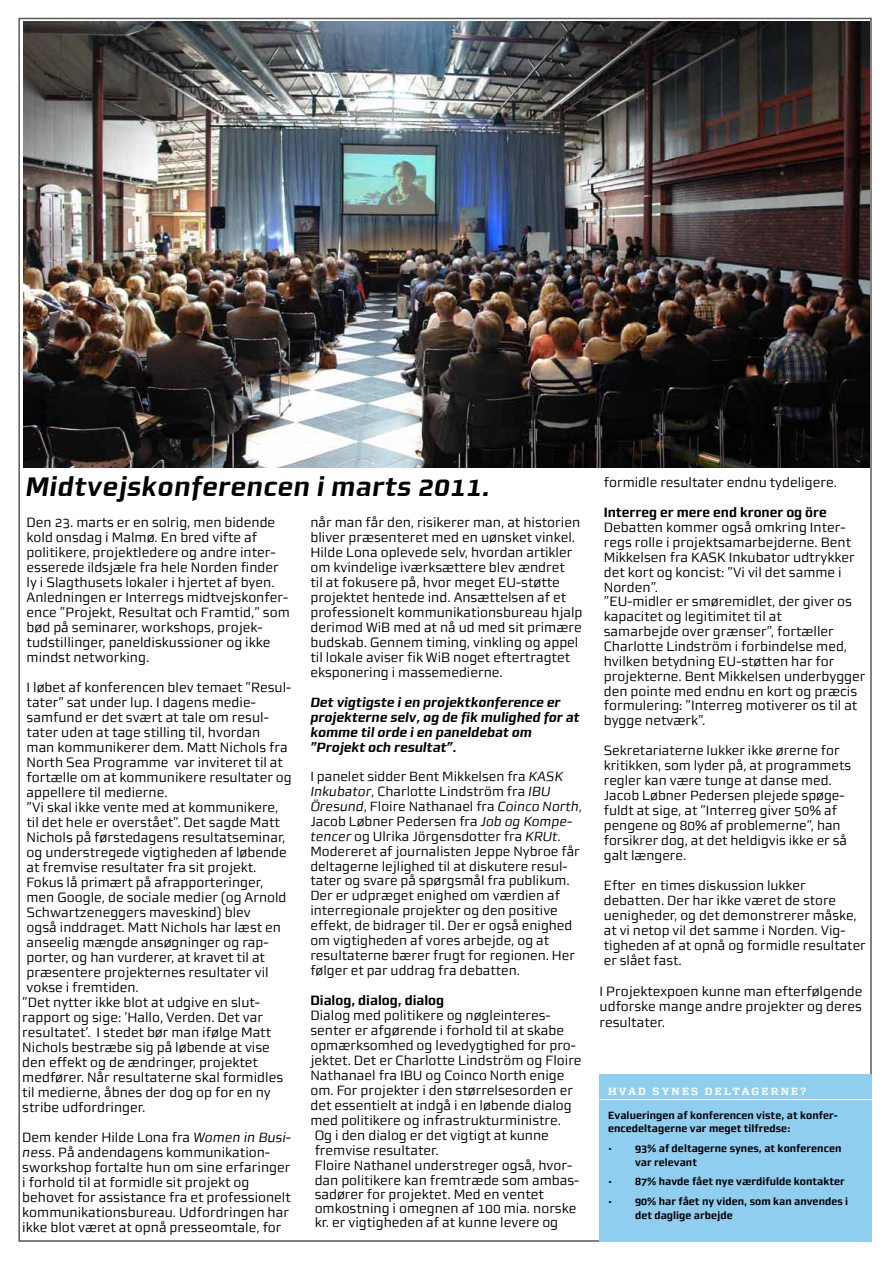
<style>
.page{position:relative;width:893px;height:1263px;background:#fff}
.page>*{position:absolute;margin:0;border:0;box-sizing:border-box;transform-origin:0 0}
.t1{font:italic 700 27px "Morgan Sn Office";letter-spacing:.02em;color:#000}
.t2{font:13.5px/15px "Morgan Sn Office";color:#000}
.t3{font:italic 700 13.5px/15px "Morgan Sn Office";color:#000}
.t4{font:700 13.5px "Morgan Sn Office";color:#000}
.t5{font:13.35px/14.9px "Morgan Sn Office";color:#000}
.t6{font:700 10.5px/13.5px "Morgan Sn Office";letter-spacing:.005em;color:#000}
.t7{font:700 10.5px "Morgan Avec";letter-spacing:.2em;color:#fff}
.s1{font-style:italic}
.s2{font-weight:400}
</style>
<div class="page">
<img style="left:24px;top:21px;width:845px;height:447px">
<div style="left:600px;top:1074px;width:272px;height:168px;background:#90cef0"></div>
<hr style="left:600px;top:1099px;width:272px;height:1px;background:#fff">
<h1 class="t1" style="left:26px;top:471px;width:466px">Midtvejskonferencen i marts 2011.</h1>
<p class="t2" style="left:27px;top:514px;width:265px">Den 23. marts er en solrig, men bidende kold onsdag i Malmø. En bred vifte af politikere, projektledere og andre inter&shy;esserede ildsjæle fra hele Norden finder ly i Slagthusets lokaler i hjertet af byen.<br>Anledningen er Interregs midtvejskonfer&shy;ence ”Projekt, Resultat och Framtid,” som bød på seminarer, workshops, projek&shy;tudstillinger, paneldiskussioner og ikke mindst networking.</p>
<p class="t2" style="left:27px;top:679px;width:266px">I løbet af konferencen blev temaet ”Resul-</p>
<p class="t2" style="left:27px;top:694px;width:231px">tater” sat under lup. I dagens medie-</p>
<p class="t2" style="left:27px;top:709px;width:244px">samfund er det svært at tale om resul-</p>
<p class="t2" style="left:27px;top:724px;width:235px">tater uden at tage stilling til, hvordan</p>
<p class="t2" style="left:27px;top:739px;width:263px">man kommunikerer dem. Matt Nichols fra</p>
<p class="t2" style="left:27px;top:754px;width:258px">North Sea Programme var inviteret til at</p>
<p class="t2" style="left:27px;top:769px;width:267px">fortælle om at kommunikere resultater og</p>
<p class="t2" style="left:27px;top:784px;width:143px">appellere til medierne.</p>
<p class="t2" style="left:27px;top:799px;width:254px">”Vi skal ikke vente med at kommunikere,</p>
<p class="t2" style="left:27px;top:814px;width:255px">til det hele er overstået”. Det sagde Matt</p>
<p class="t2" style="left:27px;top:829px;width:261px">Nichols på førstedagens resultatseminar,</p>
<p class="t2" style="left:27px;top:844px;width:262px">og understregede vigtigheden af løbende</p>
<p class="t2" style="left:27px;top:859px;width:231px">at fremvise resultater fra sit projekt.</p>
<p class="t2" style="left:27px;top:874px;width:238px">Fokus lå primært på afrapporteringer,</p>
<p class="t2" style="left:27px;top:889px;width:261px">men Google, de sociale medier (og Arnold</p>
<p class="t2" style="left:27px;top:904px;width:226px">Schwartzeneggers maveskind) blev</p>
<p class="t2" style="left:27px;top:919px;width:256px">også inddraget. Matt Nichols har læst en</p>
<p class="t2" style="left:27px;top:934px;width:243px">anseelig mængde ansøgninger og rap-</p>
<p class="t2" style="left:27px;top:949px;width:240px">porter, og han vurderer, at kravet til at</p>
<p class="t2" style="left:27px;top:964px;width:244px">præsentere projekternes resultater vil</p>
<p class="t2" style="left:27px;top:979px;width:114px">vokse i fremtiden.</p>
<p class="t2" style="left:22px;top:994px;width:239px">”Det nytter ikke blot at udgive en slut-</p>
<p class="t2" style="left:22px;top:1009px;width:242px">rapport og sige: ’Hallo, Verden. Det var</p>
<p class="t2" style="left:22px;top:1024px;width:250px">resultatet’. I stedet bør man ifølge Matt</p>
<p class="t2" style="left:22px;top:1039px;width:249px">Nichols bestræbe sig på løbende at vise</p>
<p class="t2" style="left:22px;top:1054px;width:237px">den effekt og de ændringer, projektet</p>
<p class="t2" style="left:22px;top:1069px;width:262px">medfører. Når resultaterne skal formidles</p>
<p class="t2" style="left:22px;top:1084px;width:250px">til medierne, åbnes der dog op for en ny</p>
<p class="t2" style="left:22px;top:1099px;width:125px">stribe udfordringer.</p>
<p class="t2" style="left:22px;top:1129px;width:270px">Dem kender Hilde Lona fra <span class="s1">Women in Busi&shy;ness</span>. På andendagens kommunikation&shy;sworkshop fortalte hun om sine erfaringer i forhold til at formidle sit projekt og behovet for assistance fra et professionelt kommunikationsbureau. Udfordringen har ikke blot været at opnå presseomtale, for</p>
<p class="t2" style="left:310px;top:514px;width:274px">når man får den, risikerer man, at historien bliver præsenteret med en uønsket vinkel.<br>Hilde Lona oplevede selv, hvordan artikler om kvindelige iværksættere blev ændret<br>til at fokusere på, hvor meget EU-støtte projektet hentede ind. Ansættelsen af et professionelt kommunikationsbureau hjalp derimod WiB med at nå ud med sit primære budskab. Gennem timing, vinkling og appel til lokale aviser fik WiB noget eftertragtet eksponering i massemedierne.</p>
<p class="t3" style="left:310px;top:694px;width:271px">Det vigtigste i en projektkonference er projekterne selv, og de fik mulighed for at komme til orde i en paneldebat om ”Projekt och resultat”.</p>
<p class="t5" style="left:310px;top:769px;width:273px">I panelet sidder Bent Mikkelsen fra <span class="s1">KASK Inkubator</span>, Charlotte Lindström fra <span class="s1">IBU Öresund</span>, Floire Nathanael fra <span class="s1">Coinco North</span>, Jacob Løbner Pedersen fra <span class="s1">Job og Kompe&shy;tencer</span> og Ulrika Jörgensdotter fra <span class="s1">KRUt</span>.<br>Modereret af journalisten Jeppe Nybroe får deltagerne lejlighed til at diskutere resul&shy;tater og svare på spørgsmål fra publikum.<br>Der er udpræget enighed om værdien af interregionale projekter og den positive effekt, de bidrager til. Der er også enighed om vigtigheden af vores arbejde, og at resultaterne bærer frugt for regionen. Her følger et par uddrag fra debatten.</p>
<p class="t4" style="left:310px;top:992px;width:135px">Dialog, dialog, dialog</p>
<p class="t2" style="left:310px;top:1007px;width:242px">Dialog med politikere og nøgleinteres-</p>
<p class="t2" style="left:310px;top:1022px;width:255px">senter er afgørende i forhold til at skabe</p>
<p class="t2" style="left:310px;top:1037px;width:267px">opmærksomhed og levedygtighed for pro-</p>
<p class="t2" style="left:310px;top:1052px;width:273px">jektet. Det er Charlotte Lindström og Floire</p>
<p class="t2" style="left:310px;top:1067px;width:256px">Nathanael fra IBU og Coinco North enige</p>
<p class="t2" style="left:310px;top:1082px;width:264px">om. For projekter i den størrelsesorden er</p>
<p class="t2" style="left:310px;top:1097px;width:263px">det essentielt at indgå i en løbende dialog</p>
<p class="t2" style="left:310px;top:1112px;width:252px">med politikere og infrastrukturministre.</p>
<p class="t2" style="left:315px;top:1127px;width:236px">Og i den dialog er det vigtigt at kunne</p>
<p class="t2" style="left:315px;top:1142px;width:126px">fremvise resultater.</p>
<p class="t2" style="left:315px;top:1157px;width:259px">Floire Nathanel understreger også, hvor-</p>
<p class="t2" style="left:315px;top:1172px;width:266px">dan politikere kan fremtræde som ambas-</p>
<p class="t2" style="left:315px;top:1187px;width:231px">sadører for projektet. Med en ventet</p>
<p class="t2" style="left:315px;top:1201px;width:263px">omkostning i omegnen af 100 mia. norske</p>
<p class="t2" style="left:315px;top:1215px;width:245px">kr. er vigtigheden af at kunne levere og</p>
<p class="t2" style="left:604px;top:475px;width:235px">formidle resultater endnu tydeligere.</p>
<p class="t4" style="left:604px;top:505px;width:225px">Interreg er mere end kroner og öre</p>
<p class="t2" style="left:604px;top:520px;width:263px">Debatten kommer også omkring Inter&shy;regs rolle i projektsamarbejderne. Bent Mikkelsen fra KASK Inkubator udtrykker det kort og koncist: ”Vi vil det samme i Norden”.<br>”EU-midler er smøremidlet, der giver os kapacitet og legitimitet til at<br>samarbejde over grænser”, fortæller Charlotte Lindström i forbindelse med, hvilken betydning EU-støtten har for projekterne. Bent Mikkelsen underbygger den pointe med endnu en kort og præcis formulering: ”Interreg motiverer os til at bygge netværk”.</p>
<p class="t5" style="left:604px;top:743px;width:249px">Sekretariaterne lukker ikke ørerne for kritikken, som lyder på, at programmets regler kan være tunge at danse med.<br>Jacob Løbner Pedersen plejede spøge&shy;fuldt at sige, at ”Interreg giver 50% af pengene og 80% af problemerne”, han forsikrer dog, at det heldigvis ikke er så galt længere.</p>
<p class="t5" style="left:604px;top:878px;width:263px">Efter en times diskussion lukker debatten. Der har ikke været de store uenigheder, og det demonstrerer måske, at vi netop vil det samme i Norden. Vig&shy;tigheden af at opnå og formidle resultater er slået fast.</p>
<p class="t2" style="left:600px;top:983px;width:264px;line-height:15.5px;text-align:justify">I Projektexpoen kunne man efterfølgende udforske mange andre projekter og deres resultater.</p>
<p class="t7" style="left:608px;top:1085px;width:200px">HVAD SYNES DELTAGERNE?</p>
<p class="t6" style="left:608px;top:1108px;width:231px">Evalueringen af konferencen viste, at konfer&shy;encedeltagerne var meget tilfredse:</p>
<p class="t6" style="left:635px;top:1141px;width:208px;text-indent:-27px"><span class="s2">•</span> 93% af deltagerne synes, at konferencen var relevant</p>
<p class="t6" style="left:608px;top:1175px;width:238px"><span class="s2">•</span> 87% havde fået nye værdifulde kontakter</p>
<p class="t6" style="left:635px;top:1195px;width:215px;text-indent:-27px"><span class="s2">•</span> 90% har fået ny viden, som kan anvendes i det daglige arbejde</p>
</div>
